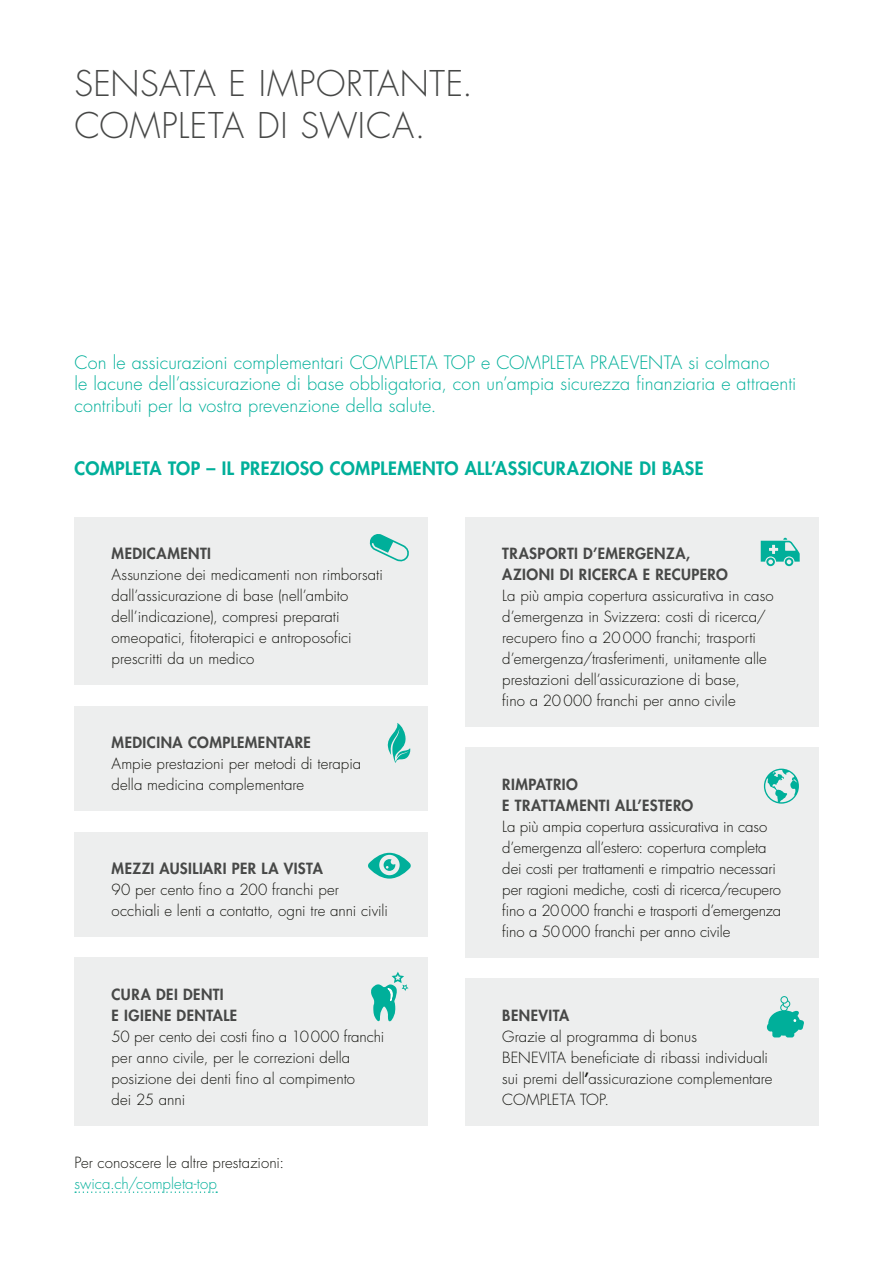
<style>
.page{position:relative;width:893px;height:1263px;background:#fff}
.page>*{position:absolute;margin:0;border:0;box-sizing:border-box;transform-origin:0 0}
.t1{font:300 34.5px/42px "Futura Std";letter-spacing:.015em;color:#474847}
.t2{font:300 18px/21px "Futura Std";letter-spacing:.005em;color:#00af9a}
.t3{font:800 18px "Futura Std";letter-spacing:.02em;color:#00af9a}
.t4{font:300 15px/21px "Futura Std";color:#12120d}
.t5{font:800 15px/21px "Futura Std";letter-spacing:.03em;color:#474847}
.t6{font:300 15px "Futura Std";letter-spacing:.005em;color:#00af9a}
.s1{font-weight:800}
</style>
<div class="page">
<div style="left:74px;top:706px;width:354px;height:105px;background:#edeeee"></div>
<svg style="left:388px;top:723px;width:22px;height:40px"></svg>
<div style="left:74px;top:832px;width:354px;height:105px;background:#edeeee"></div>
<svg style="left:368px;top:853px;width:43px;height:25px"></svg>
<div style="left:74px;top:957px;width:354px;height:169px;background:#edeeee"></div>
<div style="left:465px;top:978px;width:354px;height:147px;background:#edeeee"></div>
<div style="left:74px;top:517px;width:354px;height:168px;background:#edeeee"></div>
<div style="left:465px;top:517px;width:354px;height:209px;background:#edeeee"></div>
<div style="left:465px;top:747px;width:354px;height:210px;background:#edeeee"></div>
<svg style="left:764px;top:769px;width:35px;height:35px"></svg>
<svg style="left:75px;top:1191px;width:142px;height:2px"></svg>
<svg style="left:371px;top:972px;width:38px;height:49px"></svg>
<svg style="left:370px;top:534px;width:39px;height:28px"></svg>
<svg style="left:761px;top:538px;width:39px;height:28px"></svg>
<svg style="left:767px;top:996px;width:37px;height:41px"></svg>
<h1 class="t1" style="left:74px;top:64px;width:400px">SENSATA E IMPORTANTE.<br>COMPLETA DI SWICA.</h1>
<p class="t2" style="left:74px;top:353px;width:723px">Con le assicurazioni complementari COMPLETA TOP e COMPLETA PRAEVENTA si colmano<br>le lacune dell’assicurazione di base obbligatoria, con un’ampia sicurezza finanziaria e attraenti contributi per la vostra prevenzione della salute.</p>
<p class="t3" style="left:74px;top:456px;width:631px">COMPLETA TOP – IL PREZIOSO COMPLEMENTO ALL’ASSICURAZIONE DI BASE</p>
<p class="t5" style="left:112px;top:542px;width:101px">MEDICAMENTI</p>
<p class="t4" style="left:112px;top:564px;width:273px">Assunzione dei medicamenti non rimborsati dall’assicurazione di base (nell’ambito dell’indicazione), compresi preparati omeopatici, fitoterapici e antroposofici prescritti da un medico</p>
<p class="t5" style="left:112px;top:731px;width:201px">MEDICINA COMPLEMENTARE</p>
<p class="t4" style="left:112px;top:753px;width:251px">Ampie prestazioni per metodi di terapia della medicina complementare</p>
<p class="t5" style="left:112px;top:857px;width:213px">MEZZI AUSILIARI PER LA VISTA</p>
<p class="t4" style="left:112px;top:879px;width:278px">90 per cento fino a 200 franchi per occhiali e lenti a contatto, ogni tre anni civili</p>
<p class="t5" style="left:112px;top:983px;width:127px">CURA DEI DENTI<br>E IGIENE DENTALE</p>
<p class="t4" style="left:112px;top:1026px;width:274px">50 per cento dei costi fino a 10000 franchi per anno civile, per le correzioni della posizione dei denti fino al compimento<br>dei 25 anni</p>
<p class="t4" style="left:74px;top:1152px;width:211px">Per conoscere le altre prestazioni:</p>
<p class="t6" style="left:74px;top:1174px;width:144px">swica.ch/completa-top</p>
<p class="t5" style="left:502px;top:542px;width:227px">TRASPORTI D’EMERGENZA,<br>AZIONI DI RICERCA E RECUPERO</p>
<p class="t4" style="left:502px;top:585px;width:273px">La più ampia copertura assicurativa in caso d’emergenza in Svizzera: costi di ricerca/ recupero fino a 20000 franchi; trasporti d’emergenza/trasferimenti, unitamente alle prestazioni dell’assicurazione di base,<br>fino a 20000 franchi per anno civile</p>
<p class="t5" style="left:502px;top:773px;width:193px">RIMPATRIO<br>E TRATTAMENTI ALL’ESTERO</p>
<p class="t4" style="left:502px;top:816px;width:281px">La più ampia copertura assicurativa in caso d’emergenza all’estero: copertura completa dei costi per trattamenti e rimpatrio necessari per ragioni mediche, costi di ricerca/recupero fino a 20000 franchi e trasporti d’emergenza fino a 50000 franchi per anno civile</p>
<p class="t5" style="left:502px;top:1004px;width:69px">BENEVITA</p>
<p class="t4" style="left:502px;top:1026px;width:272px">Grazie al programma di bonus<br>BENEVITA beneficiate di ribassi individuali sui premi dell<span class="s1">’</span>assicurazione complementare COMPLETA TOP.</p>
</div>
